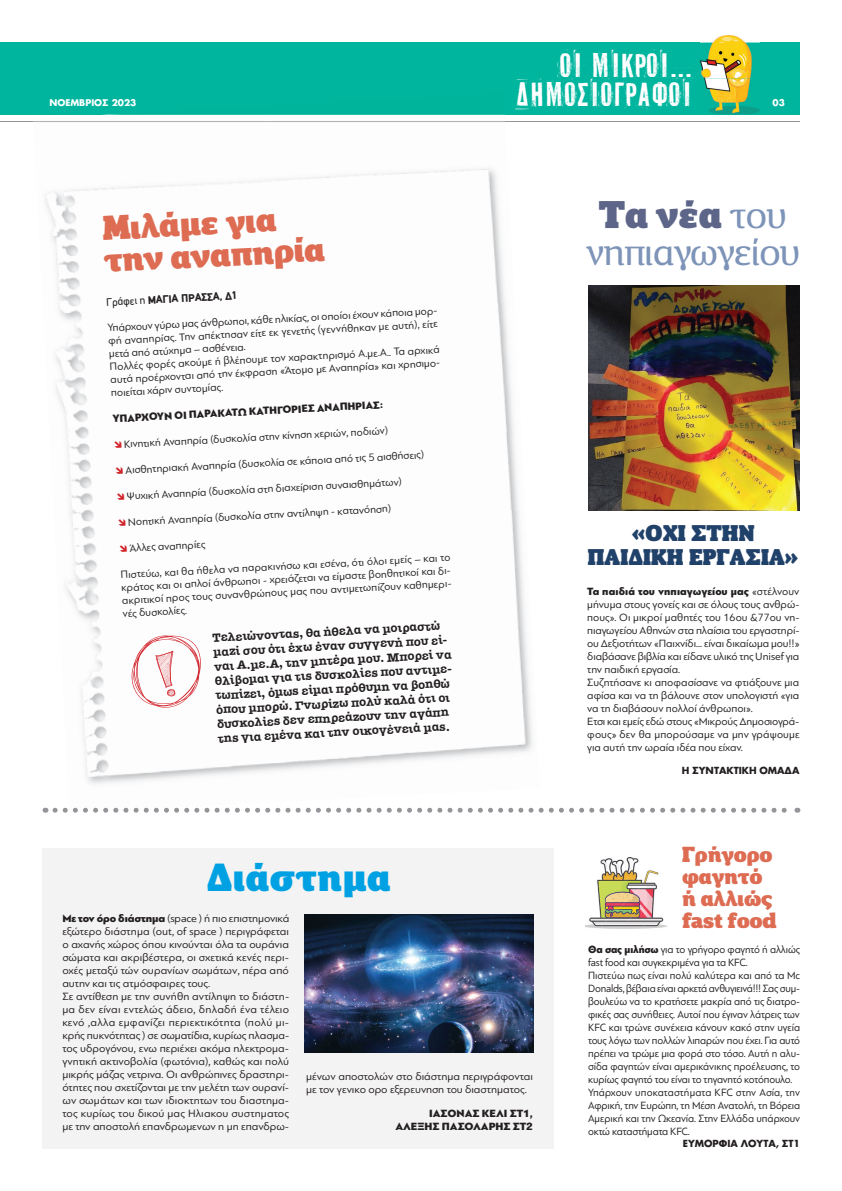
<style>
.page{position:relative;width:842px;height:1191px;background:#fff}
.page>*{position:absolute;margin:0;border:0;box-sizing:border-box;transform-origin:0 0}
.t1{font:900 36px "BHMA Next Step 10";letter-spacing:.01em;color:#00a1e3}
.t2{font:35.5px/36.3px "BHMA Next Step 10";letter-spacing:-.02em;color:#7d94b8;text-align:center}
.t3{font:31.6px "PF Fuel Pro";color:#fff}
.t4{font:900 31.5px/32.3px "BHMA Next Step 10";color:#dd6c53}
.t5{font:900 20.9px/24.6px "BHMA Next Step 10";color:#204169;text-align:center}
.t6{font:900 20px/22px "BHMA Next Step 10";letter-spacing:-.01em;color:#dd6c53}
.t7{font:12px/14.4px "BHMA Typ Black Roman";color:#231f20}
.t8{font:11px/13px "PF Bague Sans Pro";letter-spacing:-.005em;color:#231f20}
.t9{font:11px/13px "PF Bague Sans Pro";letter-spacing:-.005em;color:#231f20;scale:.95 1}
.t10{font:900 11px/13px "PF Bague Sans Pro";color:#231f20;text-align:right}
.t11{font:900 11px "PF Din Text";color:#231f20}
.t12{font:700 9.5px "PF Futura Neu";color:#231f20}
.t13{font:700 9px "PF Futura Neu";color:#fff}
.s1{font-weight:400}
.s2{font-weight:900;color:#5d6688}
.s3{font-weight:900}
</style>
<div class="page">
<div style="left:0;top:43px;width:799px;height:72px;background:#00b59d"></div>
<hr style="left:0;top:121px;width:799px;height:1px;background:#939598">
<img style="left:700px;top:36px;width:60px;height:78px">
<img style="left:700px;top:45px;width:3px;height:38px">
<div style="left:43px;top:848px;width:511px;height:300px;background:#f4f3f3"></div>
<img style="left:45px;top:180px;width:222px;height:134px">
<img style="left:269px;top:168px;width:236px;height:134px">
<img style="left:55px;top:314px;width:39px;height:208px">
<img style="left:497px;top:302px;width:21px;height:208px">
<img style="left:64px;top:522px;width:107px;height:196px">
<img style="left:511px;top:510px;width:20px;height:208px">
<img style="left:83px;top:718px;width:450px;height:66px">
<img style="left:109px;top:114px;width:395px;height:1px">
<img style="left:33px;top:121px;width:472px;height:1px">
<svg style="left:132px;top:635px;width:69px;height:72px"></svg>
<img style="left:588px;top:286px;width:211px;height:225px">
<svg style="left:55px;top:807px;width:743px;height:5px"></svg>
<img style="left:586px;top:857px;width:81px;height:72px">
<img style="left:305px;top:914px;width:228px;height:138px">
<svg style="left:119px;top:522px;width:7px;height:4px"></svg>
<svg style="left:120px;top:545px;width:7px;height:7px"></svg>
<p class="t13" style="left:50px;top:97px;width:88px">ΝΟΕΜΒΡΙΟΣ 2023</p>
<h3 class="t4" style="left:102px;top:211px;width:223px;rotate:-3deg">Μιλάµε για την αναπηρία</h3>
<p class="t11" style="left:106px;top:295px;width:133px;rotate:-3deg"><span class="s1">Γράφει η</span> ΜΑΓΙΑ ΠΡΑΣΣΑ, Δ1</p>
<p class="t8" style="left:107px;top:321px;width:339px;rotate:-3deg">Υπάρχουν γύρω µας άνθρωποι, κάθε ηλικίας, οι οποίοι έχουν κάποια µορ&shy;φή αναπηρίας. Την απέκτησαν είτε εκ γενετής (γεννήθηκαν µε αυτή), είτε µετά από ατύχηµα – ασθένεια.<br>Πολλές φορές ακούµε ή βλέπουµε τον χαρακτηρισµό Α.µε.Α.. Τα αρχικά αυτά προέρχονται από την έκφραση «Άτοµο µε Αναπηρία» και χρησιµο&shy;ποιείται χάριν συντοµίας.</p>
<p class="t10" style="left:112px;top:412px;width:272px;rotate:-3deg">ΥΠΑΡΧΟΥΝ ΟΙ ΠΑΡΑΚΑΤΩ ΚΑΤΗΓΟΡΙΕΣ ΑΝΑΠΗΡΙΑΣ:</p>
<p class="t8" style="left:124px;top:437px;width:266px;rotate:-3deg">Κινητική Αναπηρία (δυσκολία στην κίνηση χεριών, ποδιών)</p>
<p class="t8" style="left:125px;top:463px;width:301px;rotate:-3deg">Αισθητηριακή Αναπηρία (δυσκολία σε κάποια από τις 5 αισθήσεις)</p>
<p class="t8" style="left:126px;top:489px;width:277px;rotate:-3deg">Ψυχική Αναπηρία (δυσκολία στη διαχείριση συναισθηµάτων)</p>
<p class="t8" style="left:128px;top:515px;width:265px;rotate:-3deg">Νοητική Αναπηρία (δυσκολία στην αντίληψη - κατανόηση)</p>
<p class="t8" style="left:129px;top:541px;width:78px;rotate:-3deg">Άλλες αναπηρίες</p>
<p class="t8" style="left:120px;top:568px;width:338px;rotate:-3deg">Πιστεύω, και θα ήθελα να παρακινήσω και εσένα, ότι όλοι εµείς – και το κράτος και οι απλοί άνθρωποι - χρειάζεται να είµαστε βοηθητικοί και δι&shy;ακριτικοί προς τους συνανθρώπους µας που αντιµετωπίζουν καθηµερι&shy;νές δυσκολίες.</p>
<p class="t7" style="left:212px;top:630px;width:246px;rotate:-3deg">Τελειώνοντας, θα ήθελα να µοιραστώ µαζί σου ότι έχω έναν συγγενή που εί&shy;ναι Α.µε.Α, την µητέρα µου. Μπορεί να θλίβοµαι για τις δυσκολίες που αντιµε&shy;τωπίζει, όµως είµαι πρόθυµη να βοηθώ όπου µπορώ. Γνωρίζω πολύ καλά ότι οι δυσκολίες δεν επηρεάζουν την αγάπη της για εµένα και την οικογένειά µας.</p>
<h1 class="t1" style="left:207px;top:852px;width:185px">∆ιάστηµα</h1>
<h3 class="t3" style="left:559px;top:43px;width:134px">Οι µικροί...</h3>
<h3 class="t3" style="left:516px;top:72px;width:178px">δηµοσιογράφοι</h3>
<p class="t13" style="left:773px;top:97px;width:14px">03</p>
<h2 class="t2" style="left:586px;top:197px;width:215px"><span class="s2">Τα νέα</span> του νηπιαγωγείου</h2>
<h3 class="t5" style="left:588px;top:520px;width:212px">«ΟΧΙ ΣΤΗΝ<br>ΠΑΙ∆ΙΚΗ ΕΡΓΑΣΙΑ»</h3>
<p class="t8" style="left:587px;top:585px;width:214px"><span class="s3">Τα παιδιά του νηπιαγωγείου µας</span> «στέλνουv µήνυµα στους γονείς και σε όλους τους ανθρώ&shy;πους». Οι µικροί µαθητές του 16ου &amp;77ου νη&shy;πιαγωγείου Αθηνών στα πλαίσια του εργαστηρί&shy;ου ∆εξιοτήτων «Παιχνίδι... είναι δικαίωµα µου!!» διαβάσανε βιβλία και είδανε υλικό της Unisef για την παιδική εργασία.<br>Συζητήσανε κι αποφασίσανε να φτιάξουνε µια αφίσα και να τη βάλουνε στον υπολογιστή «για να τη διαβάσουν πολλοί άνθρωποι».<br>Eτσι και εµείς εδώ στους «Μικρούς ∆ηµοσιογρά&shy;φους» δεν θα µπορούσαµε να µην γράψουµε για αυτή την ωραία ιδέα που είχαν.</p>
<p class="t12" style="left:682px;top:764px;width:119px">Η ΣΥΝΤΑΚΤΙΚΗ ΟΜΑΔΑ</p>
<h3 class="t6" style="left:682px;top:843px;width:92px">Γρήγορο φαγητό ή αλλιώς</h3>
<p class="t8" style="left:62px;top:911px;width:228px"><span class="s3">Με τον όρο διάστηµα</span> (space ) ή πιο επιστηµονικά εξώτερο διάστηµα (out, of space ) περιγράφεται</p>
<h3 class="t6" style="left:682px;top:909px;width:96px">fast food</h3>
<p class="t8" style="left:62px;top:937px;width:228px">o αχανής χώρος όπου κινούνται όλα τα ουράνια σώµατα και ακριβέστερα, οι σχετικά κενές περι&shy;οχές µεταξύ τών ουρανίων σωµάτων, πέρα από αυτην και τις ατµόσφαιρες τους.<br>Σε αντίθεση µε την συνήθη αντίληψη το διάστη&shy;µα δεν είναι εντελώς άδειο, δηλαδή ένα τέλειο κενό ,αλλα εµφανίζει περιεκτικότητα (πολύ µι&shy;κρής πυκνότητας ) σε σωµατίδια, κυρίως πλασµα&shy;τος υδρογόνου, ενω περιέχει ακόµα ηλεκτροµα&shy;γνητική ακτινοβολία (φωτόνια), καθώς και πολύ µικρής µάζας νετρινα. Οι ανθρώπινες δραστηρι&shy;ότητες που σχετίζονται µε την µελέτη των ουρανί&shy;ων σωµάτων και των ιδιοκτητων του διαστηµα&shy;τος κυρίως του δικού µας Ηλιακου συστηµατος µε την αποστολή επανδρωµενων η µη επανδρω-</p>
<p class="t9" style="left:588px;top:943px;width:225px"><span class="s3">Θα σας µιλήσω</span> για το γρήγορο φαγητό ή αλλιώς fast food και συγκεκριµένα για τα KFC.<br>Πιστεύω πως είναι πολύ καλύτερα και από τα Mc Donalds, βέβαια είναι αρκετά ανθυγιεινά!!! Σας συµ&shy;βουλεύω να το κρατήσετε µακρία από τις διατρο&shy;φικές σας συνήθειες. Αυτοί που έγιναν λάτρεις των KFC και τρώνε συνέχεια κάνουν κακό στην υγεία τους λόγω των πολλών λιπαρών που έχει. Για αυτό πρέπει να τρώµε µια φορά στο τόσο. Αυτή η αλυ&shy;σίδα φαγητών είναι αµερικάνικης προέλευσης, το κυρίως φαγητό του είναι το τηγανητό κοτόπουλο.<br>Υπάρχουν υποκαταστήµατα KFC στην Ασία, την Αφρική, την Ευρώπη, τη Μέση Ανατολή, τη Βόρεια Αµερική και την Ωκεανία. Στην Ελλάδα υπάρχουν οκτώ καταστήµατα KFC.</p>
<p class="t12" style="left:683px;top:1136px;width:119px">ΕΥΜΟΡΦΙΑ ΛΟΥΤΑ, ΣΤ1</p>
<p class="t8" style="left:306px;top:1069px;width:228px">µένων αποστολών στο διάστηµα περιγράφονται µε τον γενικο ορο εξερευνηση του διαστηµατος.</p>
<p class="t10" style="left:395px;top:1106px;width:139px">ΙΑΣΟΝΑΣ ΚΕΛΙ ΣΤ1,<br>ΑΛΕΞΗΣ ΠΑΣΟΛΑΡΗΣ ΣΤ2</p>
</div>
